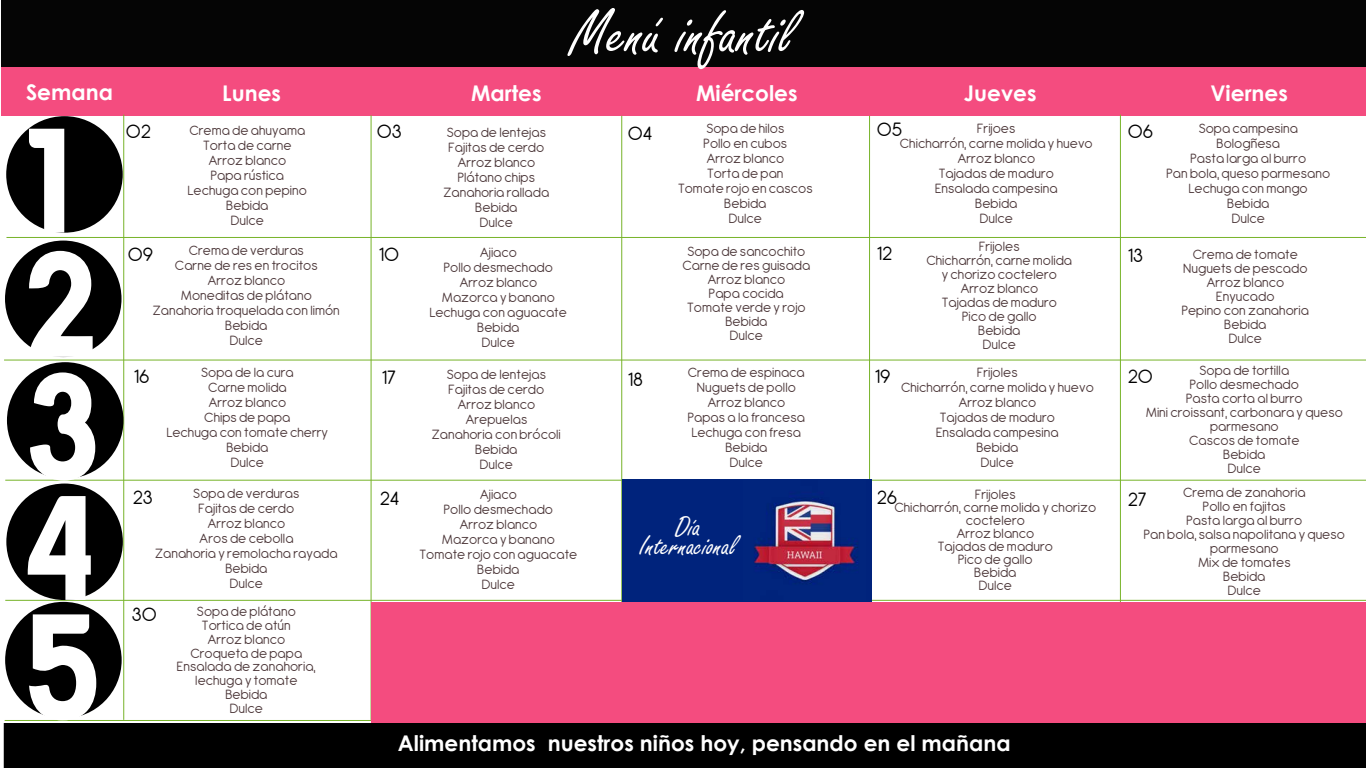
<style>
.page{position:relative;width:1366px;height:768px;background:#fff}
.page>*{position:absolute;margin:0;border:0;box-sizing:border-box;transform-origin:0 0}
.t1{font:148.3px/121.4px "Milocha";color:#fff;scale:.9 1}
.t2{font:66.5px "Freestyle Script";color:#fff}
.t3{font:30.4px "Freestyle Script";color:#fff}
.t4{font:700 21.6px "Century Gothic";color:#fff}
.t5{font:21px "Antipasto";color:#000}
.t6{font:14.6px/15px "Antipasto";color:#4d383a;text-align:center}
</style>
<div class="page">
<div style="left:1px;top:0;width:1365px;height:69px;background:#050505"></div>
<div style="left:4px;top:723px;width:1362px;height:45px;background:#000"></div>
<div style="left:1px;top:67px;width:1365px;height:49px;background:#f44c7f"></div>
<hr style="left:123px;top:115px;width:1px;height:605px;background:#77b329">
<hr style="left:371px;top:115px;width:1px;height:605px;background:#77b329">
<hr style="left:622px;top:116px;width:1px;height:605px;background:#77b329">
<hr style="left:869px;top:116px;width:1px;height:604px;background:#77b329">
<hr style="left:1120px;top:115px;width:1px;height:606px;background:#77b329">
<hr style="left:6px;top:237px;width:1360px;height:1px;background:#77b329">
<hr style="left:4px;top:360px;width:1362px;height:1px;background:#77b329">
<hr style="left:5px;top:600px;width:1361px;height:1px;background:#77b329">
<hr style="left:5px;top:720px;width:1361px;height:1px;background:#77b329">
<hr style="left:5px;top:480px;width:1361px;height:1px;background:#77b329">
<div style="left:6px;top:116px;width:117px;height:117px;background:#000;border-radius:50%"></div>
<div style="left:5px;top:241px;width:117px;height:116px;background:#000;border-radius:50%"></div>
<div style="left:7px;top:362px;width:116px;height:117px;background:#000;border-radius:50%"></div>
<div style="left:6px;top:484px;width:117px;height:116px;background:#000;border-radius:50%"></div>
<div style="left:5px;top:602px;width:117px;height:116px;background:#000;border-radius:50%"></div>
<div style="left:371px;top:602px;width:995px;height:121px;background:#f44c7f"></div>
<div style="left:622px;top:479px;width:250px;height:123px;background:#00237c"></div>
<img style="left:754px;top:496px;width:104px;height:88px">
<h2 class="t2" style="left:571px;top:-3px;width:225px">Menú infantil</h2>
<h3 class="t4" style="left:26px;top:76px;width:88px">Semana</h3>
<h3 class="t4" style="left:222px;top:77px;width:60px">Lunes</h3>
<h3 class="t4" style="left:471px;top:77px;width:72px">Martes</h3>
<h3 class="t4" style="left:696px;top:77px;width:103px">Miércoles</h3>
<h3 class="t4" style="left:964px;top:77px;width:74px">Jueves</h3>
<h3 class="t4" style="left:1211px;top:77px;width:79px">Viernes</h3>
<h1 class="t1" style="left:25px;top:120px;width:84px">1<br>2<br>3<br>4<br>5</h1>
<h3 class="t4" style="left:398px;top:727px;width:614px">Alimentamos nuestros niños hoy, pensando en el mañana</h3>
<h3 class="t5" style="left:877px;top:117px;width:27px">05</h3>
<h3 class="t5" style="left:1128px;top:119px;width:27px">06</h3>
<p class="t6" style="left:444px;top:125px;width:107px">Sopa de lentejas<br>Fajitas de cerdo<br>Arroz blanco<br>Plátano chips<br>Zanahoria rallada<br>Bebida<br>Dulce</p>
<p class="t6" style="left:678px;top:121px;width:136px">Sopa de hilos<br>Pollo en cubos<br>Arroz blanco<br>Torta de pan<br>Tomate rojo en cascos<br>Bebida<br>Dulce</p>
<p class="t6" style="left:900px;top:121px;width:194px">Frijoes<br>Chicharrón, carne molida y huevo<br>Arroz blanco<br>Tajadas de maduro<br>Ensalada campesina<br>Bebida<br>Dulce</p>
<p class="t6" style="left:1166px;top:121px;width:165px">Sopa campesina<br>Bologñesa<br>Pasta larga al burro<br>Pan bola, queso parmesano<br>Lechuga con mango<br>Bebida<br>Dulce</p>
<h3 class="t5" style="left:126px;top:119px;width:27px">02</h3>
<h3 class="t5" style="left:377px;top:119px;width:26px">03</h3>
<h3 class="t5" style="left:628px;top:121px;width:26px">04</h3>
<p class="t6" style="left:188px;top:123px;width:120px">Crema de ahuyama<br>Torta de carne<br>Arroz blanco<br>Papa rústica<br>Lechuga con pepino<br>Bebida<br>Dulce</p>
<p class="t6" style="left:430px;top:245px;width:139px">Ajiaco<br>Pollo desmechado<br>Arroz blanco<br>Mazorca y banano<br>Lechuga con aguacate<br>Bebida<br>Dulce</p>
<p class="t6" style="left:927px;top:239px;width:147px;line-height:14px">Frijoles<br>Chicharrón, carne molida y chorizo coctelero<br>Arroz blanco<br>Tajadas de maduro<br>Pico de gallo<br>Bebida<br>Dulce</p>
<p class="t6" style="left:1182px;top:247px;width:129px;line-height:14px">Crema de tomate<br>Nuguets de pescado<br>Arroz blanco<br>Enyucado<br>Pepino con zanahoria<br>Bebida<br>Dulce</p>
<p class="t6" style="left:1146px;top:363px;width:199px;line-height:14px">Sopa de tortilla<br>Pollo desmechado<br>Pasta corta al burro<br>Mini croissant, carbonara y queso parmesano<br>Cascos de tomate<br>Bebida<br>Dulce</p>
<p class="t6" style="left:153px;top:243px;width:188px">Crema de verduras<br>Carne de res en trocitos<br>Arroz blanco<br>Moneditas de plátano<br>Zanahoria troquelada con limón<br>Bebida<br>Dulce</p>
<p class="t6" style="left:683px;top:244px;width:129px;line-height:14px">Sopa de sancochito<br>Carne de res guisada<br>Arroz blanco<br>Papa cocida<br>Tomate verde y rojo<br>Bebida<br>Dulce</p>
<h3 class="t5" style="left:379px;top:242px;width:22px">10</h3>
<h3 class="t5" style="left:877px;top:241px;width:17px">12</h3>
<h3 class="t5" style="left:1128px;top:243px;width:17px">13</h3>
<h3 class="t5" style="left:128px;top:242px;width:27px">09</h3>
<p class="t6" style="left:167px;top:365px;width:163px">Sopa de la cura<br>Carne molida<br>Arroz blanco<br>Chips de papa<br>Lechuga con tomate cherry<br>Bebida<br>Dulce</p>
<p class="t6" style="left:155px;top:486px;width:184px">Sopa de verduras<br>Fajitas de cerdo<br>Arroz blanco<br>Aros de cebolla<br>Zanahoria y remolacha rayada<br>Bebida<br>Dulce</p>
<p class="t6" style="left:901px;top:365px;width:194px">Frijoles<br>Chicharrón, carne molida y huevo<br>Arroz blanco<br>Tajadas de maduro<br>Ensalada campesina<br>Bebida<br>Dulce</p>
<p class="t6" style="left:432px;top:367px;width:130px">Sopa de lentejas<br>Fajitas de cerdo<br>Arroz blanco<br>Arepuelas<br>Zanahoria con brócoli<br>Bebida<br>Dulce</p>
<p class="t6" style="left:688px;top:365px;width:119px">Crema de espinaca<br>Nuguets de pollo<br>Arroz blanco<br>Papas a la francesa<br>Lechuga con fresa<br>Bebida<br>Dulce</p>
<h3 class="t5" style="left:134px;top:364px;width:17px">16</h3>
<h3 class="t5" style="left:382px;top:365px;width:16px">17</h3>
<h3 class="t5" style="left:628px;top:367px;width:17px">18</h3>
<h3 class="t5" style="left:875px;top:364px;width:17px">19</h3>
<h3 class="t5" style="left:1128px;top:364px;width:27px">20</h3>
<p class="t6" style="left:419px;top:487px;width:159px">Ajiaco<br>Pollo desmechado<br>Arroz blanco<br>Mazorca y banano<br>Tomate rojo con aguacate<br>Bebida<br>Dulce</p>
<p class="t6" style="left:895px;top:488px;width:203px;line-height:13px">Frijoles<br>Chicharrón, carne molida y chorizo coctelero<br>Arroz blanco<br>Tajadas de maduro<br>Pico de gallo<br>Bebida<br>Dulce</p>
<p class="t6" style="left:1144px;top:485px;width:203px;line-height:14px">Crema de zanahoria<br>Pollo en fajitas<br>Pasta larga al burro<br>Pan bola, salsa napolitana y queso parmesano<br>Mix de tomates<br>Bebida<br>Dulce</p>
<h3 class="t5" style="left:133px;top:485px;width:22px">23</h3>
<h3 class="t5" style="left:380px;top:486px;width:21px">24</h3>
<h3 class="t5" style="left:877px;top:485px;width:22px">26</h3>
<h3 class="t5" style="left:1128px;top:487px;width:20px">27</h3>
<h3 class="t3" style="left:675px;top:510px;width:27px">Día</h3>
<h3 class="t3" style="left:640px;top:529px;width:99px">Internacional</h3>
<p class="t6" style="left:177px;top:604px;width:140px;line-height:14px">Sopa de plátano<br>Tortica de atún<br>Arroz blanco<br>Croqueta de papa<br>Ensalada de zanahoria, lechuga y tomate<br>Bebida<br>Dulce</p>
<h3 class="t5" style="left:132px;top:602px;width:26px">30</h3>
</div>
